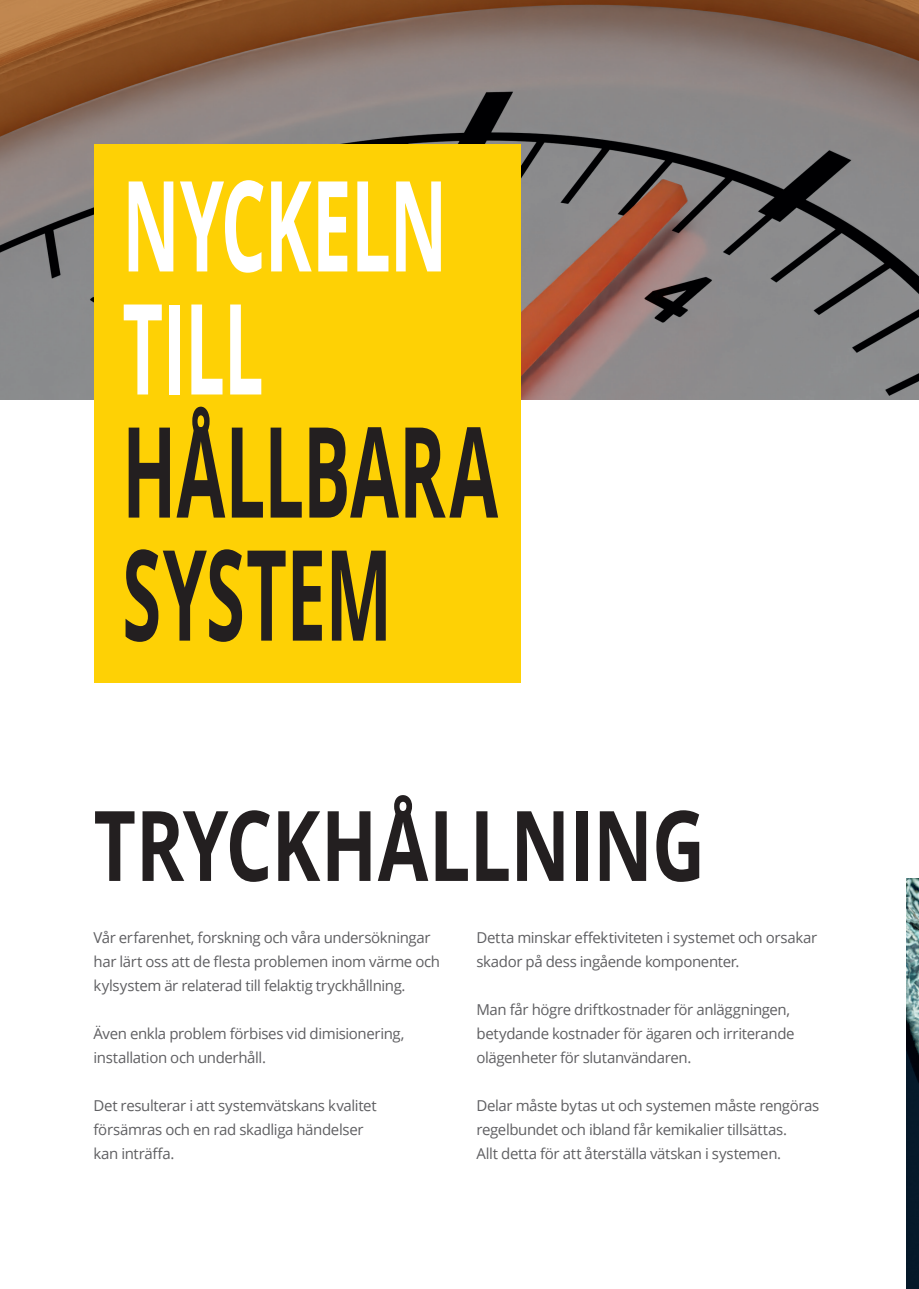
<style>
.page{position:relative;width:919px;height:1289px;background:#fff}
.page>*{position:absolute;margin:0;border:0;box-sizing:border-box;transform-origin:0 0}
.t1{font:700 126px/123px "Open Sans";color:#231f20;scale:.56 1}
.t2{font:700 126px/123px "Open Sans";letter-spacing:-.015em;color:#fff;scale:.56 1}
.t3{font:700 97.5px "Open Sans";letter-spacing:-.01em;color:#231f20;scale:.75 1}
.t4{font:15px/24px "Open Sans";letter-spacing:-.025em;color:#5f5f62}
</style>
<div class="page">
<img style="left:906px;top:878px;width:12px;height:410px">
<img style="left:0;top:0;width:918px;height:400px">
<div style="left:94px;top:145px;width:426px;height:538px;background:#fed105"></div>
<h1 class="t2" style="left:122px;top:161px;width:581px">NYCKELN<br>TILL</h1>
<h1 class="t1" style="left:122px;top:407px;width:672px">HÅLLBARA<br>SYSTEM</h1>
<h2 class="t3" style="left:94px;top:776px;width:816px">TRYCKHÅLLNING</h2>
<p class="t4" style="left:94px;top:925px;width:348px">Vår erfarenhet, forskning och våra undersökningar har lärt oss att de flesta problemen inom värme och kylsystem är relaterad till felaktig tryckhållning.</p>
<p class="t4" style="left:94px;top:1021px;width:312px">Även enkla problem förbises vid dimisionering, installation och underhåll.</p>
<p class="t4" style="left:94px;top:1093px;width:284px">Det resulterar i att systemvätskans kvalitet försämras och en rad skadliga händelser kan inträffa.</p>
<p class="t4" style="left:476px;top:925px;width:342px">Detta minskar effektiviteten i systemet och orsakar skador på dess ingående komponenter.</p>
<p class="t4" style="left:476px;top:997px;width:319px">Man får högre driftkostnader för anläggningen, betydande kostnader för ägaren och irriterande olägenheter för slutanvändaren.</p>
<p class="t4" style="left:476px;top:1093px;width:344px">Delar måste bytas ut och systemen måste rengöras regelbundet och ibland får kemikalier tillsättas.<br>Allt detta för att återställa vätskan i systemen.</p>
</div>
